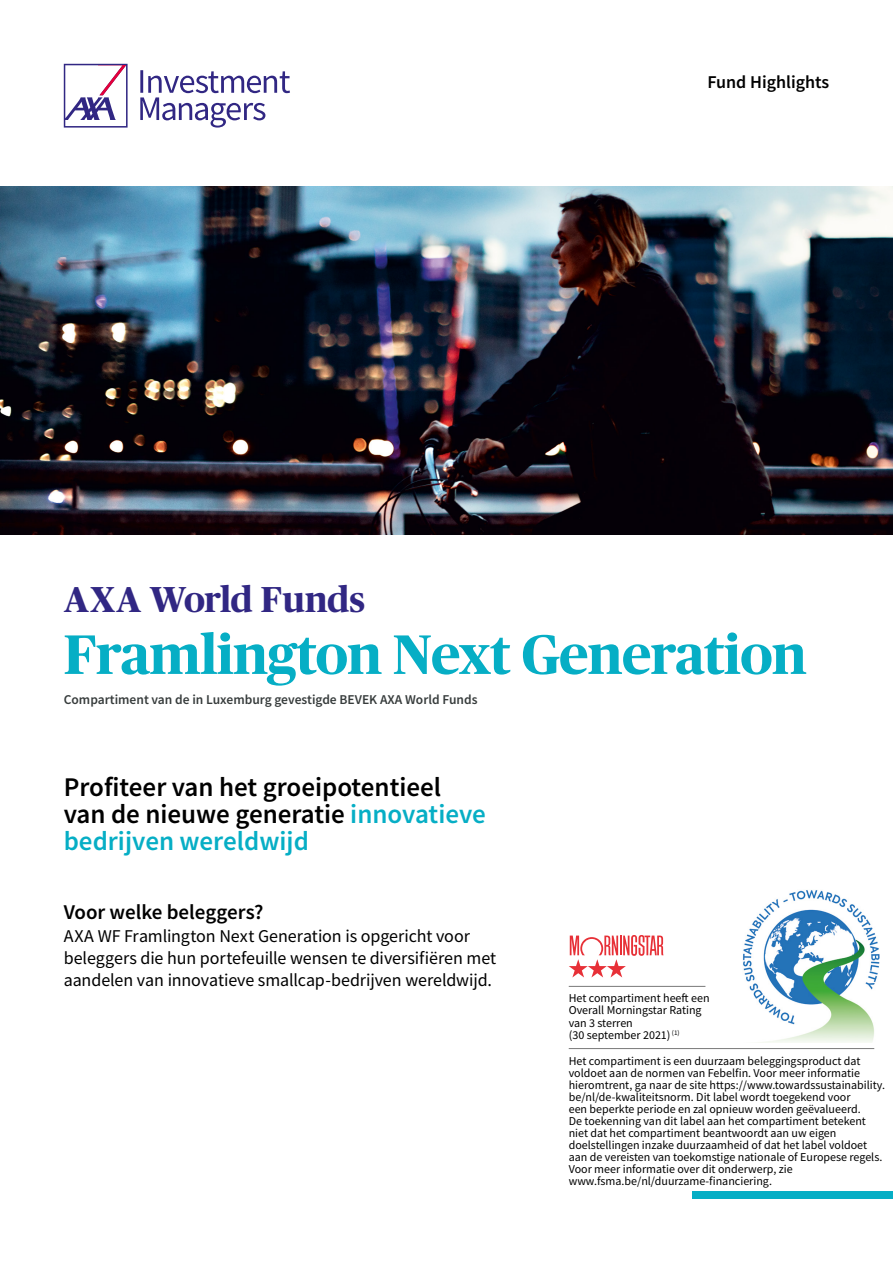
<style>
.page{position:relative;width:893px;height:1263px;background:#fff}
.page>*{position:absolute;margin:0;border:0;box-sizing:border-box;transform-origin:0 0}
.t1{font:700 55.5px "Publico Headline";letter-spacing:-.01em;color:#06aec5}
.t2{font:700 36px "Publico Headline";letter-spacing:-.01em;color:#312783}
.t3{font:600 27px/27px "Source Sans Pro";color:#000}
.t4{font:600 21px "Source Sans Pro";letter-spacing:-.005em;color:#000}
.t5{font:18px/21.6px "Source Sans Pro";letter-spacing:-.005em;color:#000}
.t6{font:600 18px "Source Sans Pro";color:#000}
.t7{font:600 13.5px "Source Sans Pro";color:#373c3c}
.t8{font:12px/12px "Source Sans Pro";color:#000}
.s1{color:#06aec5}
</style>
<div class="page">
<div style="left:692px;top:1191px;width:201px;height:7px;background:#06aec5"></div>
<svg style="left:64px;top:64px;width:226px;height:64px"></svg>
<svg style="left:99px;top:65px;width:27px;height:31px"></svg>
<img style="left:0;top:186px;width:893px;height:349px">
<hr style="left:569px;top:986px;width:136px;height:1px;background:#797979">
<svg style="left:569px;top:935px;width:94px;height:42px"></svg>
<img style="left:742px;top:890px;width:137px;height:153px">
<hr style="left:569px;top:1048px;width:305px;height:1px;background:#797979">
<h3 class="t6" style="left:707px;top:70px;width:123px">Fund Highlights</h3>
<h2 class="t2" style="left:64px;top:573px;width:302px">AXA World Funds</h2>
<h1 class="t1" style="left:64px;top:615px;width:744px">Framlington Next Generation</h1>
<p class="t7" style="left:64px;top:690px;width:415px">Compartiment van de in Luxemburg gevestigde BEVEK AXA World Funds</p>
<h3 class="t3" style="left:64px;top:774px;width:424px">Profiteer van het groeipotentieel van de nieuwe generatie <span class="s1">innovatieve bedrijven wereldwijd</span></h3>
<h3 class="t4" style="left:64px;top:898px;width:201px">Voor welke beleggers?</h3>
<h3 class="t5" style="left:64px;top:925px;width:434px">AXA WF Framlington Next Generation is opgericht voor beleggers die hun portefeuille wensen te diversifiëren met aandelen van innovatieve smallcap-bedrijven wereldwijd.</h3>
<p class="t8" style="left:569px;top:992px;width:142px">Het compartiment heeft een<br>Overall Morningstar Rating van 3 sterren<br>(30 september 2021) <sup>(1)</sup></p>
<p class="t8" style="left:569px;top:1054px;width:318px">Het compartiment is een duurzaam beleggingsproduct dat voldoet aan de normen van Febelfin. Voor meer informatie hieromtrent, ga naar de site https://www.towardssustainability. be/nl/de-kwaliteitsnorm. Dit label wordt toegekend voor<br>een beperkte periode en zal opnieuw worden geëvalueerd.<br>De toekenning van dit label aan het compartiment betekent niet dat het compartiment beantwoordt aan uw eigen doelstellingen inzake duurzaamheid of dat het label voldoet aan de vereisten van toekomstige nationale of Europese regels.<br>Voor meer informatie over dit onderwerp, zie www.fsma.be/nl/duurzame-financiering.</p>
</div>
